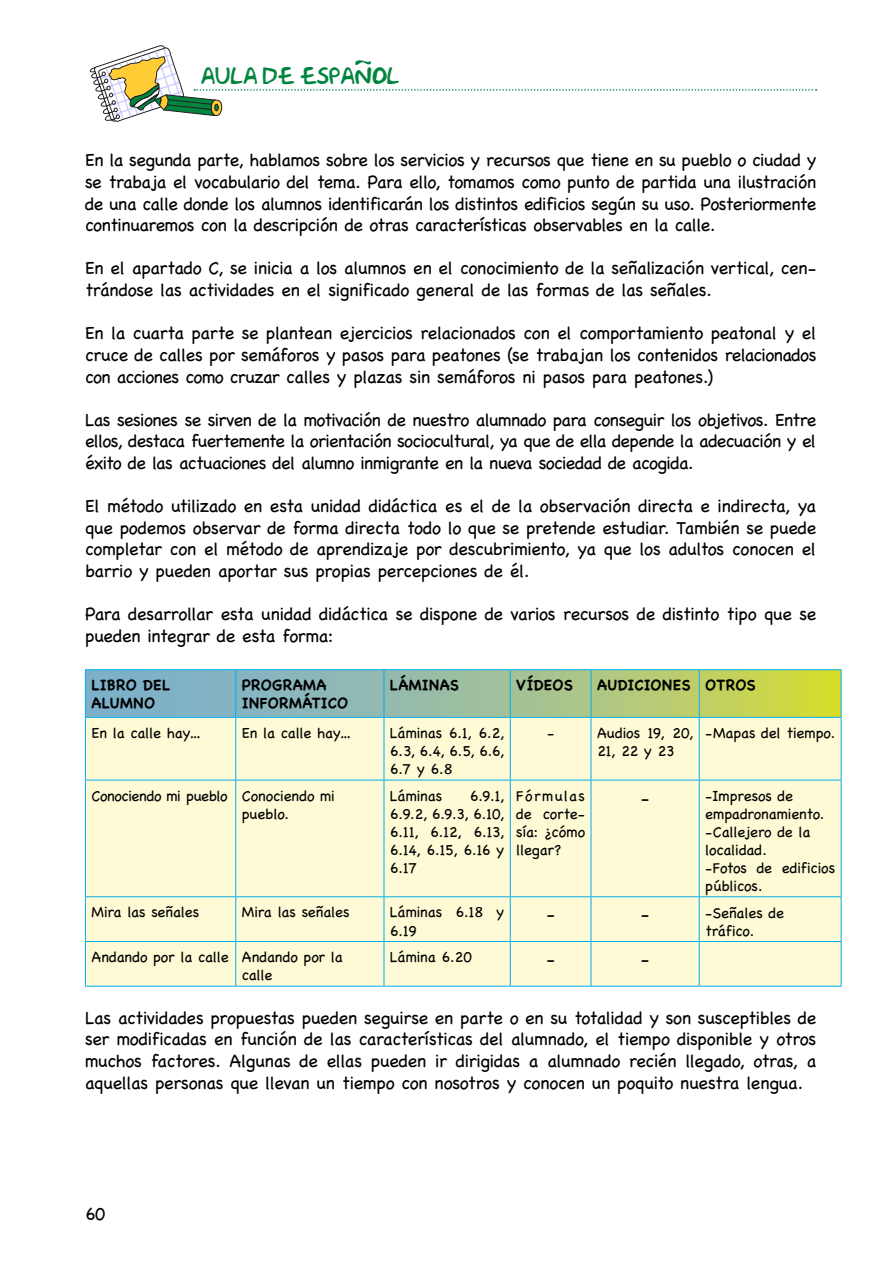
<style>
.page{position:relative;width:893px;height:1263px;background:#fff}
.page>*{position:absolute;margin:0;border:0;box-sizing:border-box;transform-origin:0 0}
.t1{font:21px "Groening";color:#00853f}
.t2{font:18px/21.6px "Chalkboard";letter-spacing:-.02em;color:#000;text-align:justify}
.t3{font:15px/18px "Chalkboard";letter-spacing:-.01em;color:#000}
.t4{font:700 15px/18px "Chalkboard";letter-spacing:.02em;color:#000}
.t5{font:15px "Chalkboard";letter-spacing:-.03em;color:#000}
.t6{font:700 15px "Chalkboard";color:#000}
</style>
<div class="page">
<svg style="left:90px;top:45px;width:727px;height:77px"></svg>
<svg style="left:86px;top:670px;width:755px;height:47px;background:#9fc096"></svg>
<div style="left:86px;top:718px;width:755px;height:268px;background:#fdfad5"></div>
<hr style="left:85px;top:669px;width:151px;height:1px;background:#00aeef">
<hr style="left:85px;top:670px;width:1px;height:47px;background:#00aeef">
<hr style="left:236px;top:669px;width:148px;height:1px;background:#00aeef">
<hr style="left:235px;top:670px;width:1px;height:47px;background:#00aeef">
<hr style="left:384px;top:669px;width:126px;height:1px;background:#00aeef">
<hr style="left:384px;top:670px;width:1px;height:47px;background:#00aeef">
<hr style="left:510px;top:669px;width:81px;height:1px;background:#00aeef">
<hr style="left:510px;top:670px;width:1px;height:47px;background:#00aeef">
<hr style="left:591px;top:669px;width:108px;height:1px;background:#00aeef">
<hr style="left:591px;top:670px;width:1px;height:47px;background:#00aeef">
<hr style="left:699px;top:669px;width:142px;height:1px;background:#00aeef">
<hr style="left:699px;top:670px;width:1px;height:47px;background:#00aeef">
<hr style="left:841px;top:670px;width:1px;height:47px;background:#00aeef">
<hr style="left:85px;top:717px;width:151px;height:1px;background:#00aeef">
<hr style="left:85px;top:718px;width:1px;height:62px;background:#00aeef">
<hr style="left:236px;top:717px;width:148px;height:1px;background:#00aeef">
<hr style="left:235px;top:718px;width:1px;height:62px;background:#00aeef">
<hr style="left:384px;top:717px;width:126px;height:1px;background:#00aeef">
<hr style="left:384px;top:718px;width:1px;height:62px;background:#00aeef">
<hr style="left:510px;top:717px;width:81px;height:1px;background:#00aeef">
<hr style="left:510px;top:718px;width:1px;height:62px;background:#00aeef">
<hr style="left:591px;top:717px;width:108px;height:1px;background:#00aeef">
<hr style="left:591px;top:718px;width:1px;height:62px;background:#00aeef">
<hr style="left:699px;top:717px;width:142px;height:1px;background:#00aeef">
<hr style="left:699px;top:718px;width:1px;height:62px;background:#00aeef">
<hr style="left:841px;top:718px;width:1px;height:62px;background:#00aeef">
<hr style="left:85px;top:780px;width:151px;height:1px;background:#00aeef">
<hr style="left:85px;top:780px;width:1px;height:116px;background:#00aeef">
<hr style="left:236px;top:780px;width:148px;height:1px;background:#00aeef">
<hr style="left:235px;top:780px;width:1px;height:116px;background:#00aeef">
<hr style="left:384px;top:780px;width:126px;height:1px;background:#00aeef">
<hr style="left:384px;top:780px;width:1px;height:116px;background:#00aeef">
<hr style="left:510px;top:780px;width:81px;height:1px;background:#00aeef">
<hr style="left:510px;top:780px;width:1px;height:116px;background:#00aeef">
<hr style="left:591px;top:780px;width:108px;height:1px;background:#00aeef">
<hr style="left:591px;top:780px;width:1px;height:116px;background:#00aeef">
<hr style="left:699px;top:780px;width:142px;height:1px;background:#00aeef">
<hr style="left:699px;top:780px;width:1px;height:116px;background:#00aeef">
<hr style="left:841px;top:780px;width:1px;height:116px;background:#00aeef">
<hr style="left:85px;top:896px;width:151px;height:1px;background:#00aeef">
<hr style="left:85px;top:897px;width:1px;height:44px;background:#00aeef">
<hr style="left:236px;top:896px;width:148px;height:1px;background:#00aeef">
<hr style="left:235px;top:897px;width:1px;height:44px;background:#00aeef">
<hr style="left:384px;top:896px;width:126px;height:1px;background:#00aeef">
<hr style="left:384px;top:897px;width:1px;height:44px;background:#00aeef">
<hr style="left:510px;top:896px;width:81px;height:1px;background:#00aeef">
<hr style="left:510px;top:897px;width:1px;height:44px;background:#00aeef">
<hr style="left:591px;top:896px;width:108px;height:1px;background:#00aeef">
<hr style="left:591px;top:897px;width:1px;height:44px;background:#00aeef">
<hr style="left:699px;top:896px;width:142px;height:1px;background:#00aeef">
<hr style="left:699px;top:897px;width:1px;height:44px;background:#00aeef">
<hr style="left:841px;top:897px;width:1px;height:44px;background:#00aeef">
<hr style="left:85px;top:941px;width:151px;height:1px;background:#00aeef">
<hr style="left:85px;top:942px;width:1px;height:44px;background:#00aeef">
<hr style="left:236px;top:941px;width:148px;height:1px;background:#00aeef">
<hr style="left:235px;top:942px;width:1px;height:44px;background:#00aeef">
<hr style="left:384px;top:941px;width:126px;height:1px;background:#00aeef">
<hr style="left:384px;top:942px;width:1px;height:44px;background:#00aeef">
<hr style="left:510px;top:941px;width:81px;height:1px;background:#00aeef">
<hr style="left:510px;top:942px;width:1px;height:44px;background:#00aeef">
<hr style="left:591px;top:941px;width:108px;height:1px;background:#00aeef">
<hr style="left:591px;top:942px;width:1px;height:44px;background:#00aeef">
<hr style="left:699px;top:941px;width:142px;height:1px;background:#00aeef">
<hr style="left:699px;top:942px;width:1px;height:44px;background:#00aeef">
<hr style="left:841px;top:942px;width:1px;height:44px;background:#00aeef">
<hr style="left:85px;top:986px;width:151px;height:1px;background:#00aeef">
<hr style="left:236px;top:986px;width:148px;height:1px;background:#00aeef">
<hr style="left:384px;top:986px;width:126px;height:1px;background:#00aeef">
<hr style="left:510px;top:986px;width:81px;height:1px;background:#00aeef">
<hr style="left:591px;top:986px;width:108px;height:1px;background:#00aeef">
<hr style="left:699px;top:986px;width:142px;height:1px;background:#00aeef">
<p class="t1" style="left:201px;top:66px;width:186px">AULA DE ESPAnOL</p>
<p class="t2" style="left:85px;top:149px;width:733px">En la segunda parte, hablamos sobre los servicios y recursos que tiene en su pueblo o ciudad y se trabaja el vocabulario del tema. Para ello, tomamos como punto de partida una ilustración de una calle donde los alumnos identificarán los distintos edificios según su uso. Posteriormente continuaremos con la descripción de otras características observables en la calle.</p>
<p class="t2" style="left:85px;top:257px;width:733px">En el apartado C, se inicia a los alumnos en el conocimiento de la señalización vertical, cen&shy;trándose las actividades en el significado general de las formas de las señales.</p>
<p class="t2" style="left:85px;top:322px;width:733px">En la cuarta parte se plantean ejercicios relacionados con el comportamiento peatonal y el cruce de calles por semáforos y pasos para peatones (se trabajan los contenidos relacionados con acciones como cruzar calles y plazas sin semáforos ni pasos para peatones.)</p>
<p class="t2" style="left:85px;top:409px;width:733px">Las sesiones se sirven de la motivación de nuestro alumnado para conseguir los objetivos. Entre ellos, destaca fuertemente la orientación sociocultural, ya que de ella depende la adecuación y el éxito de las actuaciones del alumno inmigrante en la nueva sociedad de acogida.</p>
<p class="t2" style="left:85px;top:495px;width:733px">El método utilizado en esta unidad didáctica es el de la observación directa e indirecta, ya que podemos observar de forma directa todo lo que se pretende estudiar. También se puede completar con el método de aprendizaje por descubrimiento, ya que los adultos conocen el barrio y pueden aportar sus propias percepciones de él.</p>
<p class="t2" style="left:85px;top:603px;width:733px">Para desarrollar esta unidad didáctica se dispone de varios recursos de distinto tipo que se pueden integrar de esta forma:</p>
<p class="t4" style="left:91px;top:676px;width:80px">LIBRO DEL<br>ALUMNO</p>
<p class="t4" style="left:242px;top:676px;width:108px">PROGRAMA<br>INFORMÁTICO</p>
<p class="t4" style="left:390px;top:676px;width:70px">LÁMINAS</p>
<p class="t4" style="left:516px;top:676px;width:58px">VÍDEOS</p>
<p class="t6" style="left:597px;top:676px;width:160px">AUDICIONES OTROS</p>
<p class="t5" style="left:91px;top:724px;width:111px">En la calle hay…</p>
<p class="t5" style="left:242px;top:724px;width:111px">En la calle hay…</p>
<p class="t3" style="left:390px;top:724px;width:116px;text-align:justify">Láminas 6.1, 6.2, 6.3, 6.4, 6.5, 6.6, 6.7 y 6.8</p>
<p class="t3" style="left:547px;top:724px;width:9px">-</p>
<p class="t3" style="left:597px;top:724px;width:98px">Audios 19, 20,<br>21, 22 y 23</p>
<p class="t3" style="left:705px;top:724px;width:131px">-Mapas del tiempo.</p>
<p class="t3" style="left:242px;top:787px;width:95px;text-indent:-150px">Conociendo mi pueblo Conociendo mi pueblo.</p>
<p class="t3" style="left:390px;top:787px;width:54px">Láminas</p>
<p class="t3" style="left:390px;top:787px;width:116px;text-align:justify;text-indent:80px">6.9.1, 6.9.2, 6.9.3, 6.10, 6.11, 6.12, 6.13, 6.14, 6.15, 6.16 y 6.17</p>
<p class="t3" style="left:516px;top:787px;width:70px;text-align:justify">Fórmulas de corte&shy;sía: ¿cómo llegar?</p>
<p class="t2" style="left:641px;top:787px;width:10px">-</p>
<p class="t3" style="left:705px;top:787px;width:131px">-Impresos de empadronamiento. -Callejero de la localidad.<br>-Fotos de edificios públicos.</p>
<p class="t3" style="left:91px;top:903px;width:109px">Mira las señales</p>
<p class="t3" style="left:242px;top:903px;width:109px">Mira las señales</p>
<p class="t3" style="left:390px;top:903px;width:116px">Láminas 6.18 y<br>6.19</p>
<p class="t2" style="left:546px;top:903px;width:10px">-</p>
<p class="t2" style="left:641px;top:903px;width:10px">-</p>
<p class="t3" style="left:705px;top:903px;width:80px">-Señales de tráfico.</p>
<p class="t3" style="left:242px;top:948px;width:103px;text-indent:-150px">Andando por la calle Andando por la calle</p>
<p class="t3" style="left:390px;top:948px;width:84px">Lámina 6.20</p>
<p class="t2" style="left:546px;top:948px;width:10px">-</p>
<p class="t2" style="left:641px;top:948px;width:10px">-</p>
<p class="t2" style="left:85px;top:1007px;width:733px">Las actividades propuestas pueden seguirse en parte o en su totalidad y son susceptibles de ser modificadas en función de las características del alumnado, el tiempo disponible y otros muchos factores. Algunas de ellas pueden ir dirigidas a alumnado recién llegado, otras, a aquellas personas que llevan un tiempo con nosotros y conocen un poquito nuestra lengua.</p>
<p class="t2" style="left:85px;top:1202px;width:22px">60</p>
</div>
